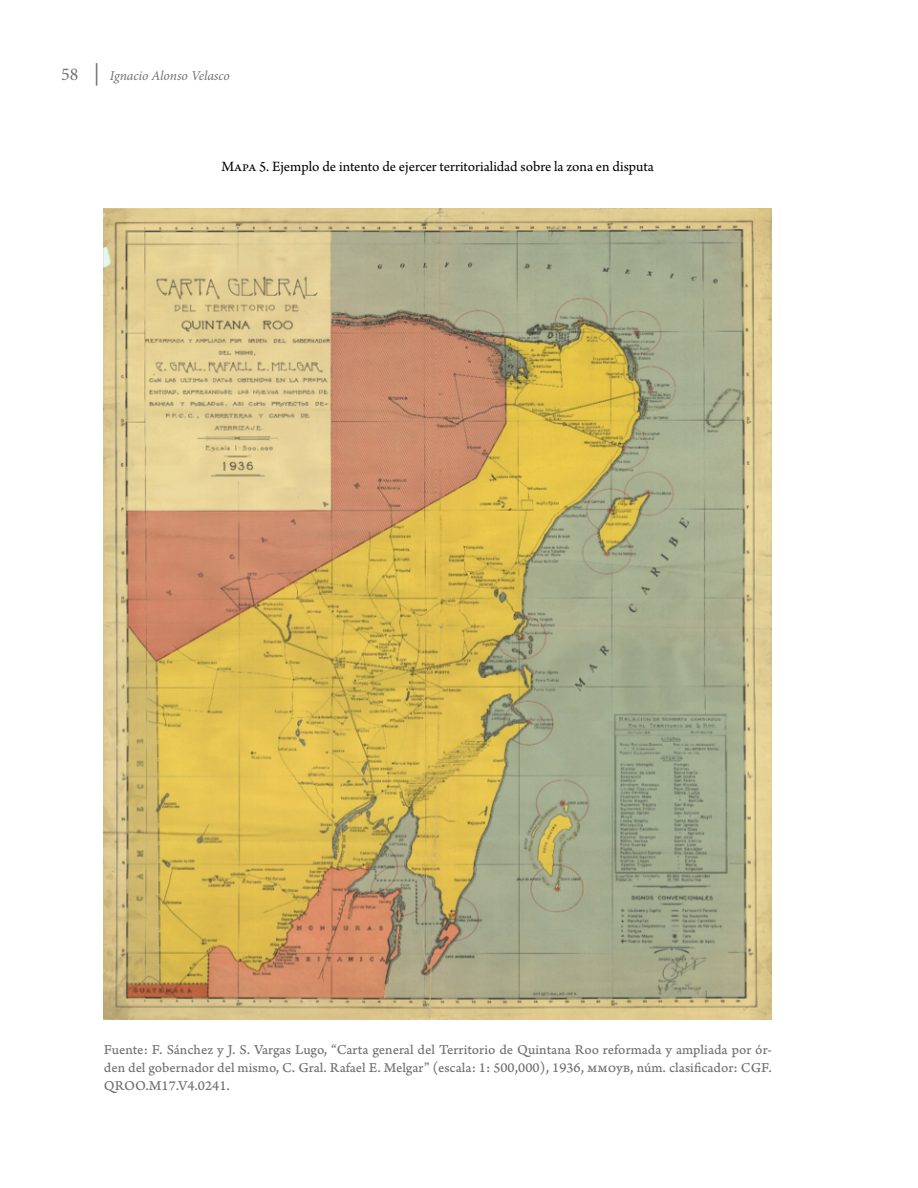
<style>
.page{position:relative;width:918px;height:1188px;background:#fff}
.page>*{position:absolute;margin:0;border:0;box-sizing:border-box;transform-origin:0 0}
.t1{font:15px "Arno Pro";letter-spacing:.005em;color:#000}
.t2{font:14.25px/18px "Arno Pro Caption";color:#707172;text-align:justify}
.t3{font:italic 13.5px "Minion Pro";letter-spacing:-.005em;color:#707172}
.s1{font-style:normal;font-size:18px}
.s2{font-style:normal;font-size:22.5px}
</style>
<div class="page">
<img style="left:104px;top:209px;width:668px;height:811px">
<p class="t3" style="left:61px;top:67px;width:170px"><span class="s1">58</span> <span class="s2">|</span> Ignacio Alonso Velasco</p>
<p class="t1" style="left:221px;top:158px;width:434px">Mapa 5. Ejemplo de intento de ejercer territorialidad sobre la zona en disputa</p>
<p class="t2" style="left:104px;top:1041px;width:670px">Fuente: F. Sánchez y J. S. Vargas Lugo, “Carta general del Territorio de Quintana Roo reformada y ampliada por ór&shy;den del gobernador del mismo, C. Gral. Rafael E. Melgar” (escala: 1: 500,000), 1936, mmoyb, núm. clasificador: CGF.<br>QROO.M17.V4.0241.</p>
</div>
